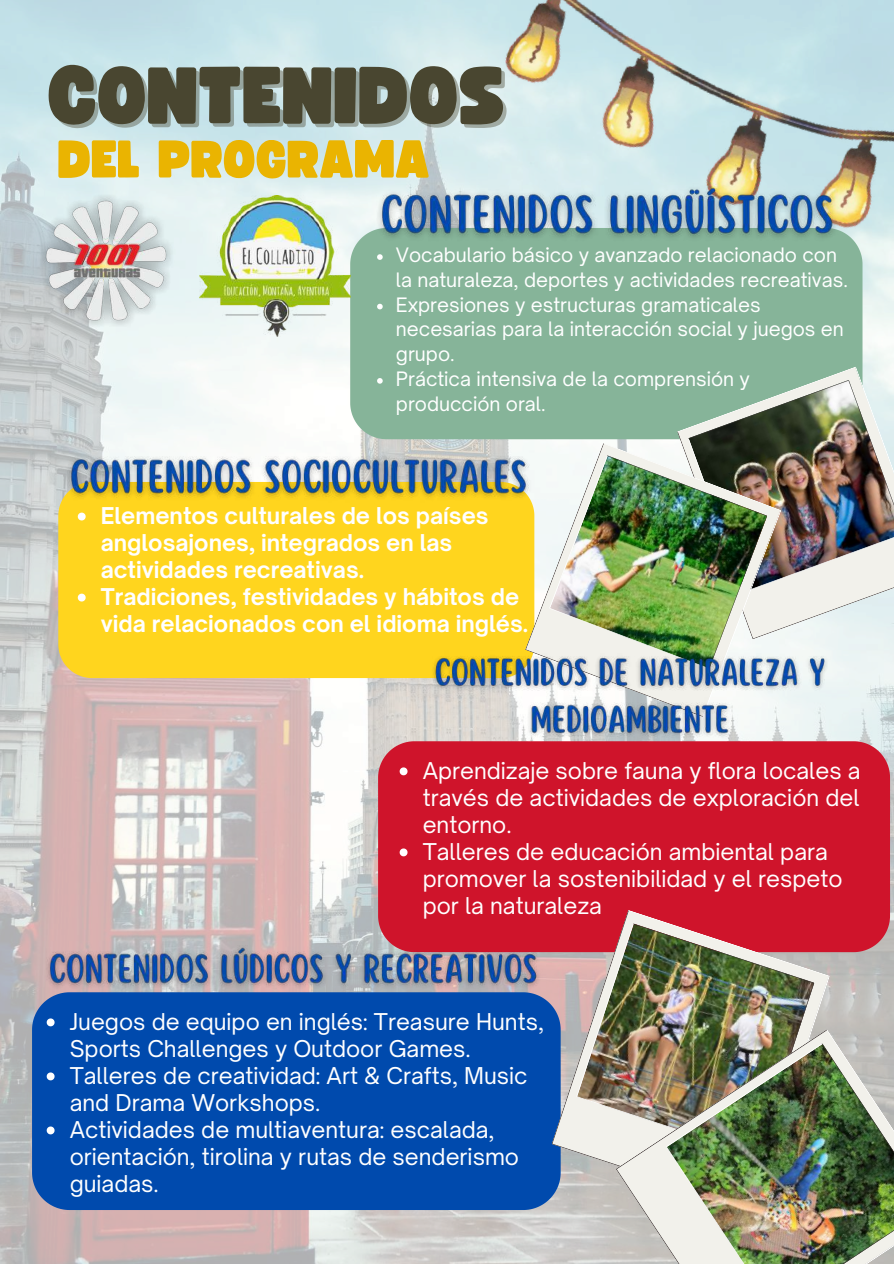
<style>
.page{position:relative;width:894px;height:1264px;background:#fff}
.page>*{position:absolute;margin:0;border:0;box-sizing:border-box;transform-origin:0 0}
.t1{font:79.5px "Funtastic";color:#494630}
.t2{font:52.2px "Funtastic";color:#eab401}
.t3{font:22.2px/27px "Open Sauce One";color:#fff}
.t4{font:700 22.2px/27px "Open Sauce One";color:#fff}
.t5{font:19.05px/24.8px "Open Sauce One";color:#fff}
</style>
<div class="page">
<img style="left:0;top:0;width:893px;height:1263px">
<div style="left:350px;top:228px;width:512px;height:211px;background:#86b499"></div>
<div style="left:58px;top:482px;width:467px;height:196px;background:#ffd51e"></div>
<div style="left:378px;top:741px;width:511px;height:211px;background:#cf142b"></div>
<div style="left:32px;top:992px;width:519px;height:217px;background:#004aad"></div>
<svg style="left:551px;top:910px;width:25px;height:299px;background:#a291a7"></svg>
<img style="left:576px;top:910px;width:253px;height:299px">
<svg style="left:377px;top:254px;width:5px;height:6px"></svg>
<svg style="left:377px;top:304px;width:5px;height:5px"></svg>
<svg style="left:377px;top:378px;width:5px;height:5px"></svg>
<img style="left:61px;top:451px;width:464px;height:54px">
<svg style="left:78px;top:512px;width:8px;height:8px"></svg>
<svg style="left:78px;top:593px;width:8px;height:8px"></svg>
<svg style="left:399px;top:767px;width:8px;height:8px"></svg>
<svg style="left:399px;top:848px;width:8px;height:8px"></svg>
<img style="left:41px;top:939px;width:504px;height:55px">
<svg style="left:47px;top:1018px;width:8px;height:8px"></svg>
<svg style="left:47px;top:1072px;width:8px;height:8px"></svg>
<svg style="left:47px;top:1126px;width:8px;height:8px"></svg>
<img style="left:615px;top:1029px;width:51px;height:234px">
<img style="left:666px;top:1029px;width:227px;height:234px">
<svg style="left:781px;top:592px;width:112px;height:47px;background:#e9efee"></svg>
<img style="left:677px;top:366px;width:216px;height:226px">
<svg style="left:525px;top:443px;width:24px;height:207px;fill:#f5f7f7"></svg>
<img style="left:549px;top:443px;width:232px;height:207px">
<img style="left:427px;top:650px;width:406px;height:93px">
<img style="left:467px;top:0;width:426px;height:248px">
<img style="left:370px;top:178px;width:472px;height:70px">
<img style="left:199px;top:196px;width:151px;height:140px">
<img style="left:39px;top:193px;width:136px;height:135px">
<h1 class="t1" style="left:49px;top:60px;width:459px">CONTENIDOS</h1>
<h2 class="t2" style="left:58px;top:136px;width:374px">DEL PROGRAMA</h2>
<p class="t5" style="left:396px;top:242px;width:453px">Vocabulario básico y avanzado relacionado con la naturaleza, deportes y actividades recreativas.<br>Expresiones y estructuras gramaticales necesarias para la interacción social y juegos en grupo.<br>Práctica intensiva de la comprensión y producción oral.</p>
<p class="t4" style="left:101px;top:502px;width:428px">Elementos culturales de los países anglosajones, integrados en las actividades recreativas.<br>Tradiciones, festividades y hábitos de vida relacionados con el idioma inglés.</p>
<p class="t3" style="left:422px;top:756px;width:439px">Aprendizaje sobre fauna y flora locales a través de actividades de exploración del entorno.<br>Talleres de educación ambiental para promover la sostenibilidad y el respeto por la naturaleza</p>
<p class="t3" style="left:70px;top:1007px;width:475px">Juegos de equipo en inglés: Treasure Hunts, Sports Challenges y Outdoor Games.<br>Talleres de creatividad: Art &amp; Crafts, Music and Drama Workshops.<br>Actividades de multiaventura: escalada, orientación, tirolina y rutas de senderismo guiadas.</p>
</div>
